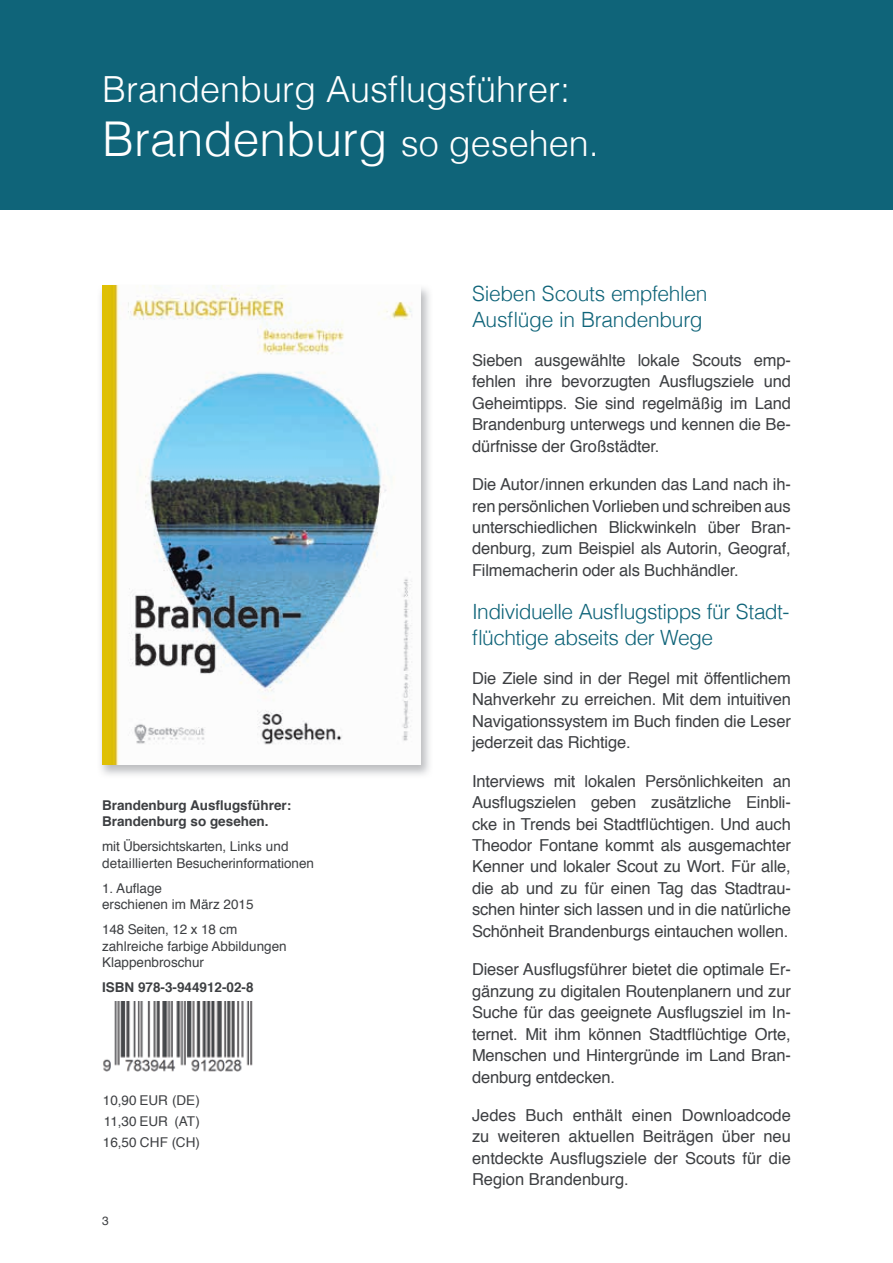
<style>
.page{position:relative;width:893px;height:1263px;background:#fff}
.page>*{position:absolute;margin:0;border:0;box-sizing:border-box;transform-origin:0 0}
.t1{font:300 48px "Helvetica";color:#fff}
.t2{font:300 36px "Helvetica";color:#fff}
.t3{font:300 21px/26.2px "Helvetica";letter-spacing:-.02em;color:#0f6479}
.t4{font:16.5px/21.5px "Helvetica";letter-spacing:-.01em;color:#3d3f42;text-align:justify}
.t5{font:13.5px/16.5px "Helvetica";color:#3d3f42}
.t6{font:700 13.5px/16.5px "Helvetica";color:#3d3f42}
.t7{font:12px "Helvetica";color:#3d3f42}
.s1{font-size:36px}
</style>
<div class="page">
<div style="left:0;top:0;width:893px;height:209px;background:#0f6479"></div>
<img style="left:101px;top:285px;width:329px;height:490px">
<img style="left:102px;top:286px;width:319px;height:478px">
<img style="left:103px;top:1001px;width:150px;height:71px">
<h2 class="t2" style="left:102px;top:59px;width:470px">Brandenburg Ausflugsführer:</h2>
<h1 class="t1" style="left:102px;top:98px;width:498px">Brandenburg <span class="s1">so gesehen.</span></h1>
<p class="t6" style="left:102px;top:797px;width:191px">Brandenburg Ausflugsführer:<br>Brandenburg so gesehen.</p>
<p class="t5" style="left:102px;top:838px;width:213px">mit Übersichtskarten, Links und detaillierten Besucherinformationen</p>
<p class="t5" style="left:102px;top:880px;width:153px">1. Auflage<br>erschienen im März 2015</p>
<p class="t5" style="left:102px;top:921px;width:186px">148 Seiten, 12 x 18 cm zahlreiche farbige Abbildungen<br>Klappenbroschur</p>
<p class="t6" style="left:102px;top:979px;width:153px">ISBN 978-3-944912-02-8</p>
<p class="t5" style="left:103px;top:1090px;width:99px;line-height:20.7px">10,90 EUR (DE)<br>11,30 EUR<br>16,50 CHF (CH)</p>
<p class="t5" style="left:174px;top:1113px;width:27px">(AT)</p>
<p class="t7" style="left:102px;top:1211px;width:8px">3</p>
<p class="t3" style="left:472px;top:279px;width:237px">Sieben Scouts empfehlen<br>Ausflüge in Brandenburg</p>
<p class="t4" style="left:472px;top:350px;width:320px">Sieben ausgewählte lokale Scouts emp&shy;fehlen ihre bevorzugten Ausflugsziele und Geheimtipps. Sie sind regelmäßig im Land Brandenburg unterwegs und kennen die Be&shy;dürfnisse der Großstädter.</p>
<p class="t4" style="left:472px;top:474px;width:320px">Die Autor / innen erkunden das Land nach ih&shy;ren persönlichen Vorlieben und schreiben aus unterschiedlichen Blickwinkeln über Bran&shy;denburg, zum Beispiel als Autorin, Geograf, Filmemacherin oder als Buchhändler.</p>
<p class="t3" style="left:472px;top:597px;width:319px">Individuelle Ausflugstipps für Stadt&shy;flüchtige abseits der Wege</p>
<p class="t4" style="left:472px;top:668px;width:320px">Die Ziele sind in der Regel mit öffentlichem Nahverkehr zu erreichen. Mit dem intuitiven Navigationssystem im Buch finden die Leser jederzeit das Richtige.</p>
<p class="t4" style="left:472px;top:771px;width:320px">Interviews mit lokalen Persönlichkeiten an Ausflugszielen geben zusätzliche Einbli&shy;cke in Trends bei Stadtflüchtigen. Und auch Theodor Fontane kommt als ausgemachter Kenner und lokaler Scout zu Wort. Für alle, die ab und zu für einen Tag das Stadtrau&shy;schen hinter sich lassen und in die natürliche Schönheit Brandenburgs eintauchen wollen.</p>
<p class="t4" style="left:472px;top:959px;width:320px">Dieser Ausflugsführer bietet die optimale Er&shy;gänzung zu digitalen Routenplanern und zur Suche für das geeignete Ausflugsziel im In&shy;ternet. Mit ihm können Stadtflüchtige Orte, Menschen und Hintergründe im Land Bran&shy;denburg entdecken.</p>
<p class="t4" style="left:472px;top:1105px;width:320px">Jedes Buch enthält einen Downloadcode zu weiteren aktuellen Beiträgen über neu entdeckte Ausflugsziele der Scouts für die Region Brandenburg.</p>
</div>
